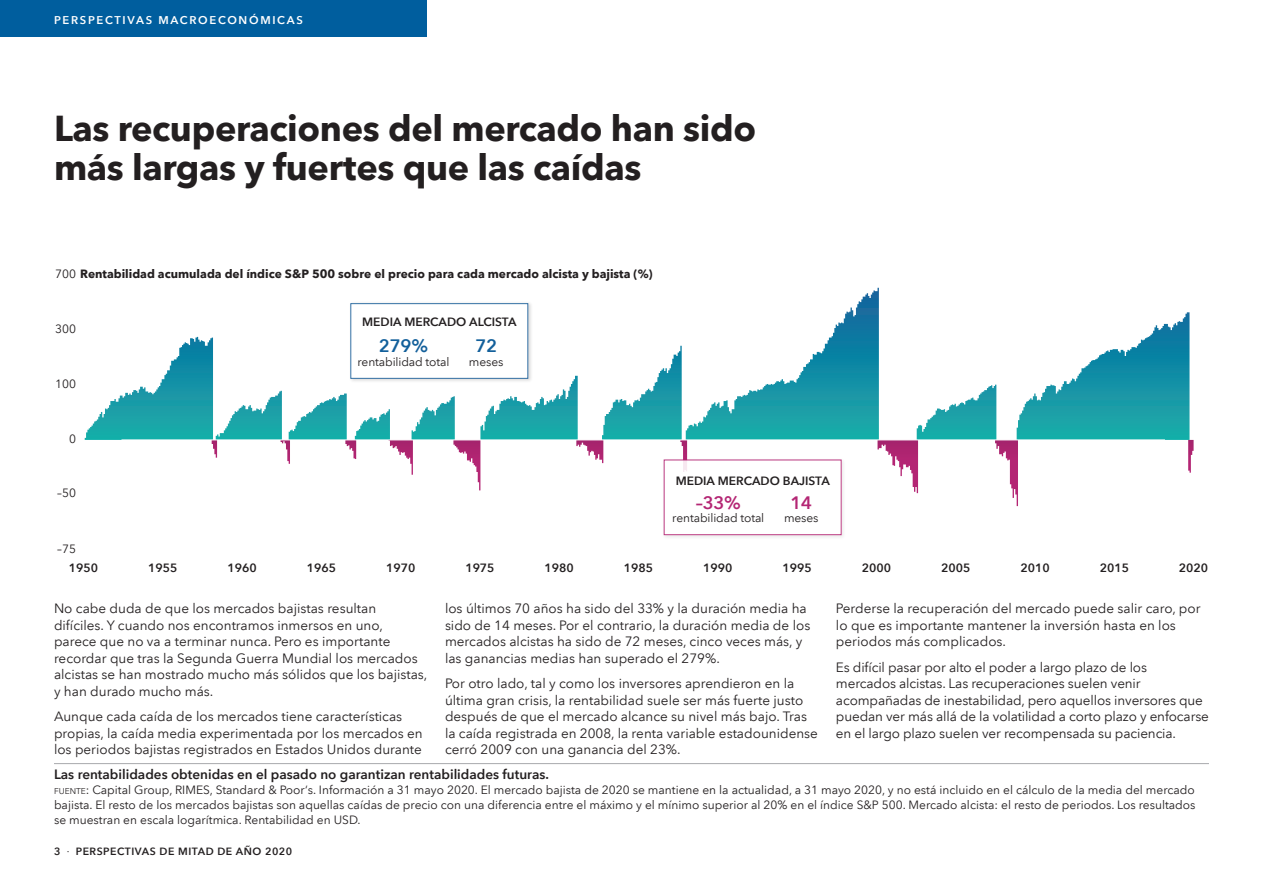
<style>
.page{position:relative;width:1263px;height:893px;background:#fff}
.page>*{position:absolute;margin:0;border:0;box-sizing:border-box;transform-origin:0 0}
.Head_24_26_Bold{font:700 36px/39px "Avenir Next LT Com";letter-spacing:-.01em;color:#231f20}
.t1{font:600 18px "Avenir Next LT Com";color:#13609b}
.t2{font:600 18px "Avenir Next LT Com";color:#b42674}
.Body_9_12_Reg{font:13.5px/16.5px "Avenir Next LT Com";color:#231f20}
.Sources_8_10{font:600 13.5px "Avenir Next LT Com";color:#231f20}
.Sources_8_10-2{font:12px/15px "Avenir Next LT Com";color:#231f20;text-align:justify}
.t3{font:600 12px "Avenir Next LT Com";color:#231f20}
.t4{font:700 12px "Avenir Next LT Com";color:#231f20}
.Body_9_12_Reg-2{font:600 11.25px "Avenir Next LT Com";letter-spacing:.15em;color:#fff}
.t5{font:600 10.5px "Avenir Next LT Com";letter-spacing:.05em;color:#231f20}
.s1{font-weight:400}
.s2{font-size:8.4px}
.s3{font-style:inherit}
</style>
<div class="page">
<div style="left:0;top:0;width:427px;height:36px;background:#005e9e"></div>
<hr style="left:54px;top:763px;width:1155px;height:1px;background:#a8a9ad">
<svg style="left:85px;top:337px;width:602px;height:153px"></svg>
<svg style="left:723px;top:288px;width:470px;height:218px"></svg>
<hr style="left:121px;top:440px;width:1044px;height:1px;background:#fff">
<img style="left:347px;top:303px;width:187px;height:82px">
<div style="left:351px;top:304px;width:177px;height:74px;background:#fff"></div>
<div style="left:350px;top:303px;width:178px;height:76px;border:1px solid #1c609a"></div>
<img style="left:660px;top:456px;width:188px;height:81px">
<div style="left:664px;top:460px;width:177px;height:75px;background:#fff"></div>
<div style="left:664px;top:460px;width:177px;height:75px;border:1px solid #b42574"></div>
<p class="Body_9_12_Reg-2" style="left:54px;top:13px;width:250px">PERSPECTIVAS MACROECONÓMICAS</p>
<p class="Head_24_26_Bold" style="left:54px;top:109px;width:704px">Las recuperaciones del mercado han sido más largas y fuertes que las caídas</p>
<p class="t4" style="left:55px;top:266px;width:599px"><span class="s1">700</span> Rentabilidad acumulada del índice S&amp;P 500 sobre el precio para cada mercado alcista y bajista (%)</p>
<p class="Sources_8_10-2" style="left:55px;top:321px;width:22px">300</p>
<p class="Sources_8_10-2" style="left:55px;top:376px;width:22px">100</p>
<p class="Sources_8_10-2" style="left:69px;top:431px;width:8px">0</p>
<p class="Sources_8_10-2" style="left:57px;top:486px;width:20px">–50</p>
<p class="Sources_8_10-2" style="left:57px;top:541px;width:20px">–75</p>
<p class="t3" style="left:362px;top:314px;width:156px">MEDIA MERCADO ALCISTA</p>
<p class="Sources_8_10-2" style="left:357px;top:354px;width:94px">rentabilidad total</p>
<p class="t1" style="left:379px;top:335px;width:51px">279%</p>
<p class="t1" style="left:475px;top:335px;width:23px">72</p>
<p class="Sources_8_10-2" style="left:469px;top:354px;width:36px">meses</p>
<p class="t3" style="left:676px;top:473px;width:156px">MEDIA MERCADO BAJISTA</p>
<p class="Sources_8_10-2" style="left:672px;top:510px;width:94px">rentabilidad total</p>
<p class="t2" style="left:696px;top:491px;width:47px">–33%</p>
<p class="t2" style="left:790px;top:491px;width:23px">14</p>
<p class="Sources_8_10-2" style="left:784px;top:510px;width:36px">meses</p>
<p class="t3" style="left:69px;top:561px;width:31px">1950</p>
<p class="t3" style="left:148px;top:561px;width:31px">1955</p>
<p class="t3" style="left:227px;top:561px;width:31px">1960</p>
<p class="t3" style="left:307px;top:561px;width:31px">1965</p>
<p class="t3" style="left:386px;top:561px;width:31px">1970</p>
<p class="t3" style="left:465px;top:561px;width:31px">1975</p>
<p class="t3" style="left:545px;top:561px;width:31px">1980</p>
<p class="t3" style="left:624px;top:561px;width:31px">1985</p>
<p class="t3" style="left:703px;top:561px;width:31px">1990</p>
<p class="t3" style="left:782px;top:561px;width:31px">1995</p>
<p class="t3" style="left:862px;top:561px;width:31px">2000</p>
<p class="t3" style="left:941px;top:561px;width:31px">2005</p>
<p class="t3" style="left:1020px;top:561px;width:31px">2010</p>
<p class="t3" style="left:1100px;top:561px;width:31px">2015</p>
<p class="t3" style="left:1179px;top:561px;width:31px">2020</p>
<p class="Body_9_12_Reg" style="left:54px;top:600px;width:375px">No cabe duda de que los mercados bajistas resultan difíciles. Y cuando nos encontramos inmersos en uno, parece que no va a terminar nunca. Pero es importante recordar que tras la Segunda Guerra Mundial los mercados alcistas se han mostrado mucho más sólidos que los bajistas, y han durado mucho más.</p>
<p class="Body_9_12_Reg" style="left:54px;top:708px;width:370px">Aunque cada caída de los mercados tiene características propias, la caída media experimentada por los mercados en los periodos bajistas registrados en Estados Unidos durante</p>
<p class="Body_9_12_Reg" style="left:445px;top:600px;width:367px">los últimos 70 años ha sido del 33% y la duración media ha sido de 14 meses. Por el contrario, la duración media de los mercados alcistas ha sido de 72 meses, cinco veces más, y las ganancias medias han superado el 279%.</p>
<p class="Body_9_12_Reg" style="left:445px;top:675px;width:374px">Por otro lado, tal y como los inversores aprendieron en la última gran crisis, la rentabilidad suele ser más fuerte justo después de que el mercado alcance su nivel más bajo. Tras la caída registrada en 2008, la renta variable estadounidense cerró 2009 con una ganancia del 23%.</p>
<p class="Body_9_12_Reg" style="left:836px;top:600px;width:366px">Perderse la recuperación del mercado puede salir caro, por lo que es importante mantener la inversión hasta en los periodos más complicados.</p>
<p class="Body_9_12_Reg" style="left:836px;top:659px;width:374px">Es difícil pasar por alto el poder a largo plazo de los mercados alcistas. Las recuperaciones suelen venir acompañadas de inestabilidad, pero aquellos inversores que puedan ver más allá de la volatilidad a corto plazo y enfocarse en el largo plazo suelen ver recompensada su paciencia.</p>
<p class="Sources_8_10" style="left:54px;top:766px;width:496px">Las rentabilidades obtenidas en el pasado no garantizan rentabilidades futuras.</p>
<p class="Sources_8_10-2" style="left:54px;top:782px;width:1143px"><span class="s2">FUENTE</span><span class="s3">:</span> Capital Group, RIMES, Standard &amp; Poor‘s. Información a 31 mayo 2020. El mercado bajista de 2020 se mantiene en la actualidad, a 31 mayo 2020, y no está incluido en el cálculo de la media del mercado bajista. El resto de los mercados bajistas son aquellas caídas de precio con una diferencia entre el máximo y el mínimo superior al 20% en el índice S&amp;P 500. Mercado alcista: el resto de periodos. Los resultados se muestran en escala logarítmica. Rentabilidad en USD.</p>
<p class="t5" style="left:54px;top:845px;width:240px">3 <span class="s1">·</span> PERSPECTIVAS DE MITAD DE AÑO 2020</p>
</div>
